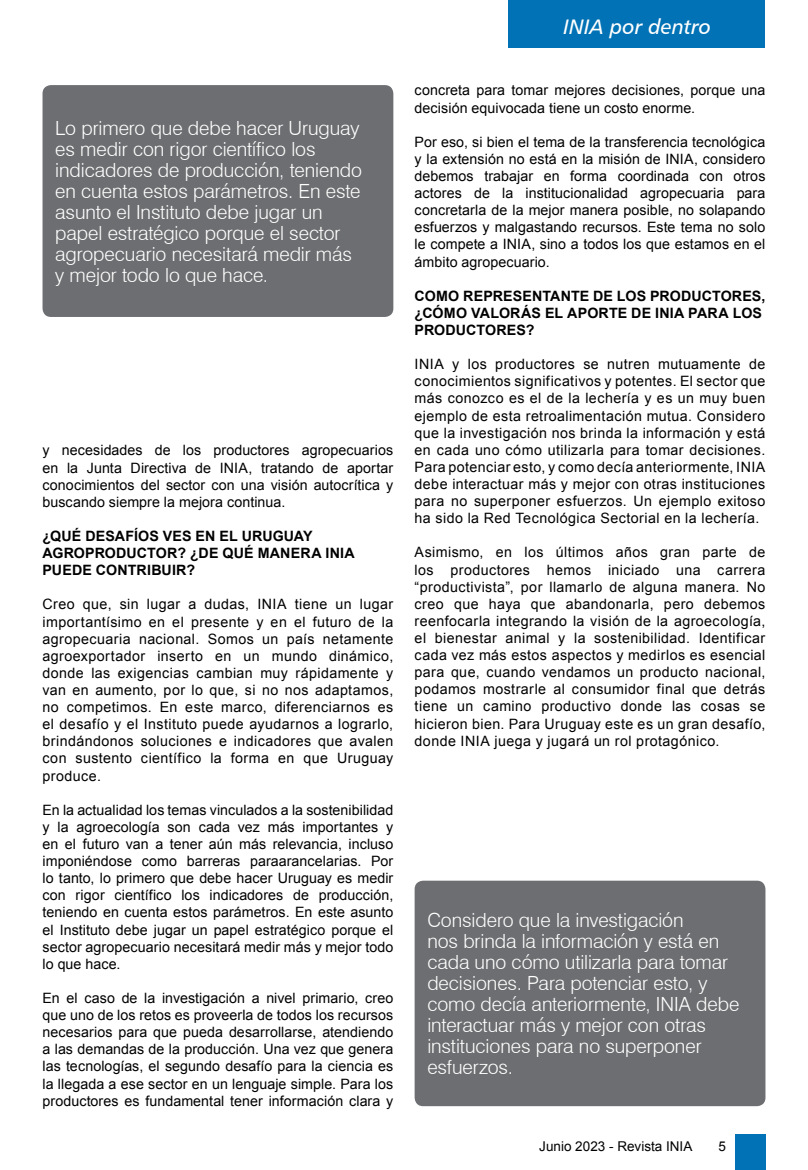
<style>
.page{position:relative;width:808px;height:1170px;background:#fff}
.page>*{position:absolute;margin:0;border:0;box-sizing:border-box;transform-origin:0 0}
.t1{font:21px "Humanist 777 BT Italic B";color:#fff}
.t2{font:300 19.5px/21px "Swiss 721 BT";letter-spacing:-.005em;color:#fff}
.t3{font:14.25px/17.1px "Arial";letter-spacing:.01em;color:#000;text-align:justify}
.t4{font:700 14.25px "Arial";letter-spacing:.01em;color:#000}
.t5{font:13.5px "Arial";color:#000}
</style>
<div class="page">
<div style="left:508px;top:0;width:257px;height:47px;background:#0072b5"></div>
<div style="left:734px;top:1134px;width:31px;height:35px;background:#0072b5"></div>
<div style="left:43px;top:85px;width:350px;height:232px;background:#6d6e71;border-radius:9px"></div>
<div style="left:415px;top:880px;width:350px;height:226px;background:#6d6e71;border-radius:9px"></div>
<p class="t2" style="left:55px;top:117px;width:308px">Lo primero que debe hacer Uruguay es medir con rigor científico los indicadores de producción, teniendo en cuenta estos parámetros. En este asunto el I nstituto debe jugar un papel estratégico porque el sector agropecuario necesitará medir más y mejor todo lo que hace.</p>
<p class="t3" style="left:43px;top:442px;width:352px">y necesidades de los productores agropecuarios en la Junta Directiva de INIA, tratando de aportar conocimientos del sector con una visión autocrítica y buscando siempre la mejora continua.</p>
<p class="t4" style="left:43px;top:526px;width:53px">¿QUÉ DESAFÍOS</p>
<p class="t4" style="left:163px;top:526px;width:11px">VES</p>
<p class="t4" style="left:195px;top:526px;width:68px">EN EL URUGUA</p>
<p class="t4" style="left:303px;top:526px;width:11px">Y</p>
<p class="t4" style="left:43px;top:543px;width:12px">AGROPRODUCTOR</p>
<p class="t4" style="left:177px;top:543px;width:92px">? ¿DE QUÉ MANERA</p>
<p class="t4" style="left:326px;top:543px;width:31px">INIA</p>
<p class="t4" style="left:43px;top:560px;width:11px">PUEDE</p>
<p class="t4" style="left:96px;top:560px;width:10px">CONTRIBUIR</p>
<p class="t4" style="left:187px;top:560px;width:10px">?</p>
<p class="t3" style="left:43px;top:596px;width:352px">Creo que, sin lugar a dudas, INIA tiene un lugar importantísimo en el presente y en el futuro de la agropecuaria nacional. Somos un país netamente agroexportador inserto en un mundo dinámico, donde las exigencias cambian muy rápidamente y van en aumento, por lo que, si no nos adaptamos, no competimos. En este marco, diferenciarnos es el desafío y el Instituto puede ayudarnos a lograrlo, brindándonos soluciones e indicadores que avalen con sustento científico la forma en que Uruguay produce.</p>
<p class="t3" style="left:43px;top:801px;width:352px">En la actualidad los temas vinculados a la sostenibilidad y la agroecología son cada vez más importantes y en el futuro van a tener aún más relevancia, incluso imponiéndose como barreras paraarancelarias. Por lo tanto, lo primero que debe hacer Uruguay es medir con rigor científico los indicadores de producción, teniendo en cuenta estos parámetros. En este asunto el Instituto debe jugar un papel estratégico porque el sector agropecuario necesitará medir más y mejor todo lo que hace.</p>
<p class="t3" style="left:43px;top:989px;width:352px">En el caso de la investigación a nivel primario, creo que uno de los retos es proveerla de todos los recursos necesarios para que pueda desarrollarse, atendiendo a las demandas de la producción. Una vez que genera las tecnologías, el segundo desafío para la ciencia es la llegada a ese sector en un lenguaje simple. Para los productores es fundamental tener información clara y</p>
<h1 class="t1" style="left:563px;top:13px;width:149px">INIA por dentro</h1>
<p class="t3" style="left:415px;top:82px;width:352px">concreta para tomar mejores decisiones, porque una decisión equivocada tiene un costo enorme.</p>
<p class="t3" style="left:415px;top:133px;width:352px">Por eso, si bien el tema de la transferencia tecnológica y la extensión no está en la misión de INIA, considero debemos trabajar en forma coordinada con otros actores de la institucionalidad agropecuaria para concretarla de la mejor manera posible, no solapando esfuerzos y malgastando recursos. Este tema no solo le compete a INIA, sino a todos los que estamos en el ámbito agropecuario.</p>
<p class="t4" style="left:415px;top:286px;width:23px">COMO</p>
<p class="t4" style="left:463px;top:286px;width:11px">REPRESENTANTE</p>
<p class="t4" style="left:593px;top:286px;width:34px">DE LOS</p>
<p class="t4" style="left:650px;top:286px;width:11px">PRODUCTORES</p>
<p class="t4" style="left:761px;top:286px;width:5px">,</p>
<p class="t4" style="left:415px;top:303px;width:20px">¿CÓMO</p>
<p class="t4" style="left:471px;top:303px;width:11px">VALOR</p>
<p class="t4" style="left:521px;top:303px;width:57px">ÁSEL APORTE</p>
<p class="t4" style="left:631px;top:303px;width:68px">DE INIA PARA</p>
<p class="t4" style="left:733px;top:303px;width:11px">LOS</p>
<p class="t4" style="left:415px;top:320px;width:11px">PRODUCTORES</p>
<p class="t4" style="left:526px;top:320px;width:10px">?</p>
<p class="t3" style="left:415px;top:356px;width:352px">INIA y los productores se nutren mutuamente de conocimientos significativos y potentes. El sector que más conozco es el de la lechería y es un muy buen ejemplo de esta retroalimentación mutua. Considero que la investigación nos brinda la información y está en cada uno cómo utilizarla para tomar decisiones.<br>Para potenciar esto, y como decía anteriormente, INIA debe interactuar más y mejor con otras instituciones para no superponer esfuerzos. Un ejemplo exitoso ha sido la Red Tecnológica Sectorial en la lechería.</p>
<p class="t3" style="left:415px;top:544px;width:352px">Asimismo, en los últimos años gran parte de los productores hemos iniciado una carrera “productivista”, por llamarlo de alguna manera. No creo que haya que abandonarla, pero debemos reenfocarla integrando la visión de la agroecología, el bienestar animal y la sostenibilidad. Identificar cada vez más estos aspectos y medirlos es esencial para que, cuando vendamos un producto nacional, podamos mostrarle al consumidor final que detrás tiene un camino productivo donde las cosas se hicieron bien. Para Uruguay este es un gran desafío, donde INIA juega y jugará un rol protagónico.</p>
<h2 class="t2" style="left:427px;top:909px;width:302px">Considero que la investigación<br>nos brinda la información y está en cada uno cómo utilizarla para tomar decisiones. Para potenciar esto, y como decía anteriormente, INIA</h2>
<h2 class="t2" style="left:427px;top:993px;width:313px;text-indent:269px">debe interactuar más y mejor con otras instituciones para no superponer esfuerzos.</h2>
<p class="t5" style="left:539px;top:1137px;width:155px">Junio 2023 - Revista INIA</p>
<p class="t5" style="left:718px;top:1137px;width:9px">5</p>
</div>
